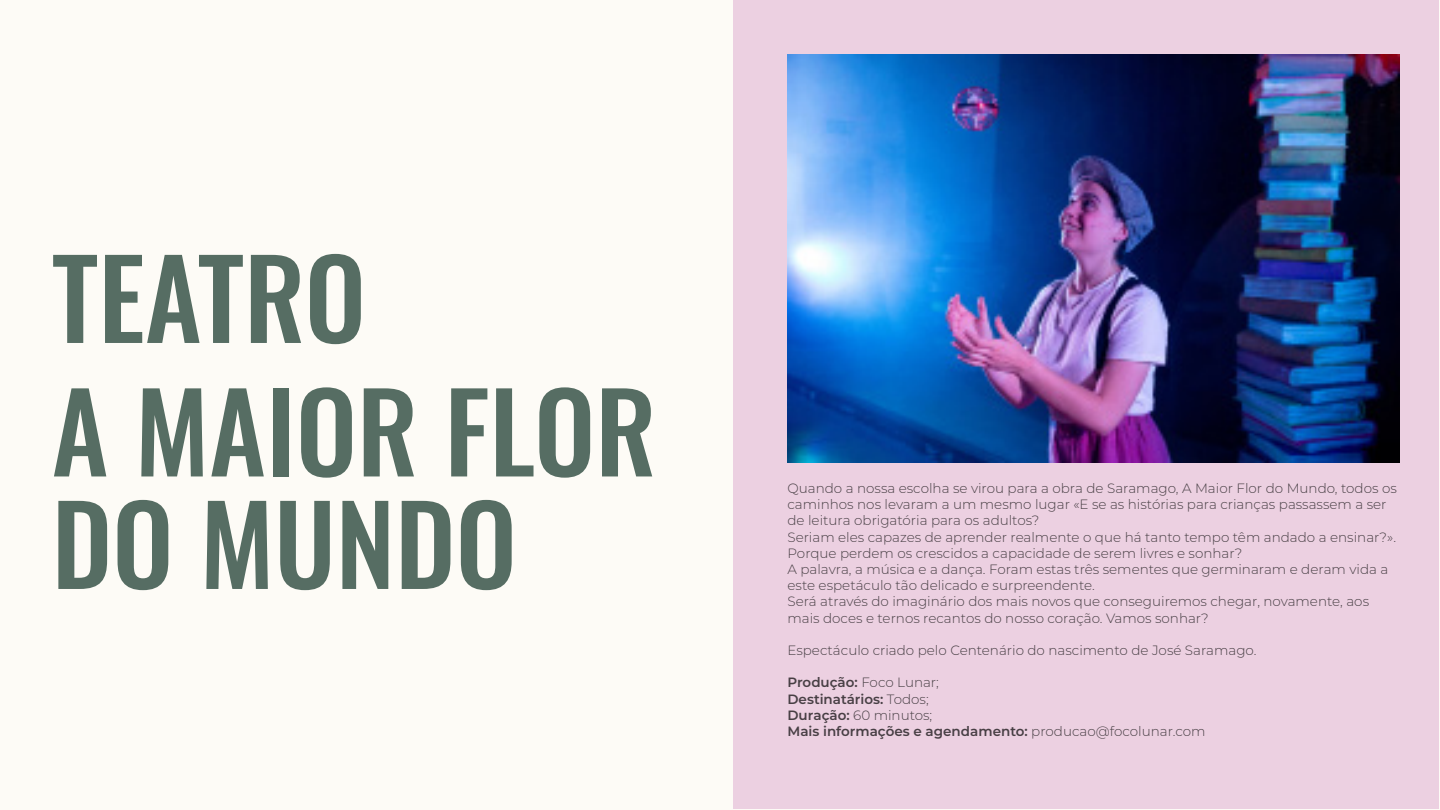
<style>
.page{position:relative;width:1440px;height:810px;background:#fcf9f1}
.page>*{position:absolute;margin:0;border:0;box-sizing:border-box;transform-origin:0 0}
.Medium_Size_110pt_Lea_132pt_Left{font:500 108.75px/112.5px "Oswald";color:#566d63}
.t1{font:300 13.5px/16.2px "Montserrat";color:#000}
.t2{font:600 13.5px/16.2px "Montserrat";color:#000}
.s1{font-weight:300}
</style>
<div class="page">
<div style="left:734px;top:0;width:705px;height:808px;background:#ecd0e1"></div>
<img style="left:788px;top:55px;width:611px;height:408px">
<p class="Medium_Size_110pt_Lea_132pt_Left" style="left:52px;top:249px;width:316px">TEATRO</p>
<p class="Medium_Size_110pt_Lea_132pt_Left" style="left:52px;top:383px;width:606px">A MAIOR FLOR<br>DO MUNDO</p>
<p class="t1" style="left:788px;top:480px;width:611px">Quando a nossa escolha se virou para a obra de Saramago, A Maior Flor do Mundo, todos os caminhos nos levaram a um mesmo lugar «E se as histórias para crianças passassem a ser de leitura obrigatória para os adultos?<br>Seriam eles capazes de aprender realmente o que há tanto tempo têm andado a ensinar?».<br>Porque perdem os crescidos a capacidade de serem livres e sonhar?<br>A palavra, a música e a dança. Foram estas três sementes que germinaram e deram vida a este espetáculo tão delicado e surpreendente.<br>Será através do imaginário dos mais novos que conseguiremos chegar, novamente, aos mais doces e ternos recantos do nosso coração. Vamos sonhar?</p>
<p class="t1" style="left:788px;top:642px;width:470px">Espectáculo criado pelo Centenário do nascimento de José Saramago.</p>
<p class="t2" style="left:788px;top:674px;width:419px">Produção: <span class="s1">Foco Lunar;<br></span>Destinatários: <span class="s1">Todos;<br></span>Duração: <span class="s1">60 minutos;<br></span>Mais informações e agendamento: <span class="s1">producao@focolunar.com</span></p>
</div>
